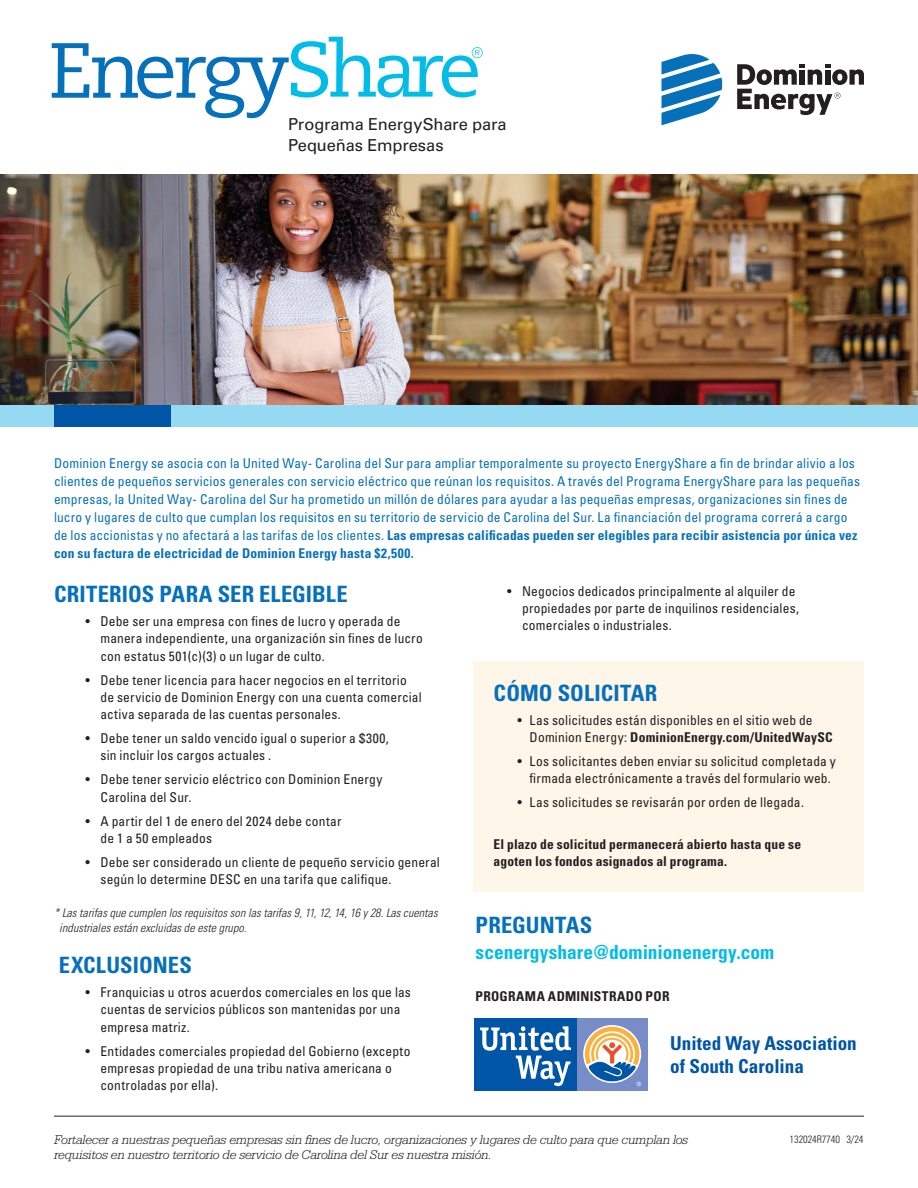
<style>
.page{position:relative;width:918px;height:1188px;background:#fff}
.page>*{position:absolute;margin:0;border:0;box-sizing:border-box;transform-origin:0 0}
.t1{font:700 condensed 22.5px "Univers LT Std";letter-spacing:.005em;color:#0770ba}
.t2{font:700 condensed 19.5px "Univers LT Std";color:#02bce8}
.t3{font:700 condensed 19.05px "Univers LT Std";color:#0155a7}
.t4{font:16.5px/21px "Univers LT Std";letter-spacing:-.005em;color:#231f20}
.t5{font:condensed 13.5px/17.2px "Univers LT Std";letter-spacing:.01em;color:#231f20}
.t6{font:condensed 13.5px/18px "Univers LT Std";letter-spacing:.015em;color:#0770ba}
.t7{font:italic 300 13.5px "Serifa Std";letter-spacing:-.02em;color:#231f20}
.t8{font:700 condensed 13.5px/17.2px "Univers LT Std";letter-spacing:.015em;color:#231f20}
.t9{font:italic 300 condensed 12px/15px "Univers LT Std";letter-spacing:.005em;color:#231f20}
.t10{font:300 condensed 10.5px "Univers LT Std";letter-spacing:-.01em;color:#231f20}
.s1{font-weight:700}
</style>
<div class="page">
<div style="left:473px;top:662px;width:390px;height:230px;background:#fef6e8"></div>
<img style="left:0;top:175px;width:918px;height:230px">
<hr style="left:54px;top:1116px;width:810px;height:1px;background:#231f20">
<div style="left:0;top:405px;width:918px;height:22px;background:#95d9f3"></div>
<div style="left:54px;top:405px;width:117px;height:22px;background:#0155a7"></div>
<div style="left:473px;top:1017px;width:176px;height:75px;background:linear-gradient(to bottom,#788dc7,#788dc7)"></div>
<div style="left:577px;top:1018px;width:70px;height:73px;background:#788dc7"></div>
<div style="left:475px;top:1018px;width:102px;height:73px;background:#0155a7"></div>
<svg style="left:480px;top:1026px;width:91px;height:60px"></svg>
<svg style="left:585px;top:1027px;width:56px;height:59px"></svg>
<svg style="left:52px;top:37px;width:431px;height:81px"></svg>
<svg style="left:661px;top:54px;width:61px;height:71px"></svg>
<svg style="left:737px;top:64px;width:127px;height:51px"></svg>
<p class="t4" style="left:288px;top:114px;width:220px">Programa EnergyShare para<br>Pequeñas Empresas</p>
<p class="t6" style="left:54px;top:454px;width:808px">Dominion Energy se asocia con la United Way- Carolina del Sur para ampliar temporalmente su proyecto EnergyShare a fin de brindar alivio a los clientes de pequeños servicios generales con servicio eléctrico que reúnan los requisitos. A través del Programa EnergyShare para las pequeñas empresas, la United Way- Carolina del Sur ha prometido un millón de dólares para ayudar a las pequeñas empresas, organizaciones sin fines de lucro y lugares de culto que cumplan los requisitos en su territorio de servicio de Carolina del Sur. La financiación del programa correrá a cargo de los accionistas y no afectará a las tarifas de los clientes. <span class="s1">Las empresas calificadas pueden ser elegibles para recibir asistencia por única vez con su factura de electricidad de Dominion Energy hasta $2,500.</span></p>
<p class="t1" style="left:54px;top:580px;width:295px">CRITERIOS PARA SER ELEGIBLE</p>
<p class="t5" style="left:100px;top:613px;width:324px;text-indent:-15px">• Debe ser una empresa con fines de lucro y operada de manera independiente, una organización sin fines de lucro con estatus 501(c)(3) o un lugar de culto.</p>
<p class="t5" style="left:100px;top:671px;width:323px;text-indent:-15px">• Debe tener licencia para hacer negocios en el territorio de servicio de Dominion Energy con una cuenta comercial activa separada de las cuentas personales.</p>
<p class="t5" style="left:100px;top:730px;width:290px;text-indent:-15px">• Debe tener un saldo vencido igual o superior a $300, sin incluir los cargos actuales .</p>
<p class="t5" style="left:100px;top:771px;width:283px;text-indent:-15px">• Debe tener servicio eléctrico con Dominion Energy<br>Carolina del Sur.</p>
<p class="t5" style="left:100px;top:812px;width:243px;text-indent:-15px">• A partir del 1 de enero del 2024 debe contar de 1 a 50 empleados</p>
<p class="t5" style="left:100px;top:853px;width:341px;text-indent:-15px">• Debe ser considerado un cliente de pequeño servicio general según lo determine DESC en una tarifa que califique.</p>
<p class="t9" style="left:59px;top:905px;width:380px;text-indent:-5px">* Las tarifas que cumplen los requisitos son las tarifas 9, 11, 12, 14, 16 y 28. Las cuentas industriales están excluidas de este grupo.</p>
<p class="t1" style="left:59px;top:951px;width:134px">EXCLUSIONES</p>
<p class="t5" style="left:100px;top:984px;width:312px;text-indent:-15px">• Franquicias u otros acuerdos comerciales en los que las cuentas de servicios públicos son mantenidas por una empresa matriz.</p>
<p class="t5" style="left:100px;top:1042px;width:311px;text-indent:-15px">• Entidades comerciales propiedad del Gobierno (excepto empresas propiedad de una tribu nativa americana o controladas por ella).</p>
<p class="t5" style="left:522px;top:582px;width:278px;text-indent:-15px">• Negocios dedicados principalmente al alquiler de propiedades por parte de inquilinos residenciales, comerciales o industriales.</p>
<p class="t1" style="left:494px;top:679px;width:165px">CÓMO SOLICITAR</p>
<p class="t5" style="left:530px;top:711px;width:305px;text-indent:-12px">• Las solicitudes están disponibles en el sitio web de<br>Dominion Energy: <span class="s1">DominionEnergy.com/UnitedWaySC</span></p>
<p class="t5" style="left:518px;top:753px;width:320px;text-align:center">• Los solicitantes deben enviar su solicitud completada y firmada electrónicamente a través del formulario web.</p>
<p class="t5" style="left:518px;top:794px;width:288px">• Las solicitudes se revisarán por orden de llegada.</p>
<p class="t8" style="left:494px;top:835px;width:309px">El plazo de solicitud permanecerá abierto hasta que se agoten los fondos asignados al programa.</p>
<p class="t1" style="left:476px;top:911px;width:118px">PREGUNTAS</p>
<p class="t2" style="left:476px;top:940px;width:300px">scenergyshare@dominionenergy.com</p>
<p class="t8" style="left:476px;top:988px;width:195px">PROGRAMA ADMINISTRADO POR</p>
<p class="t3" style="left:670px;top:1032px;width:188px">United Way Association</p>
<p class="t3" style="left:670px;top:1055px;width:135px">of South Carolina</p>
<p class="t7" style="left:54px;top:1132px;width:636px">Fortalecer a nuestras pequeñas empresas sin fines de lucro, organizaciones y lugares de culto para que cumplan los</p>
<p class="t10" style="left:790px;top:1133px;width:75px">132024R7740 3/24</p>
<p class="t7" style="left:54px;top:1147px;width:439px">requisitos en nuestro territorio de servicio de Carolina del Sur es nuestra misión.</p>
</div>
